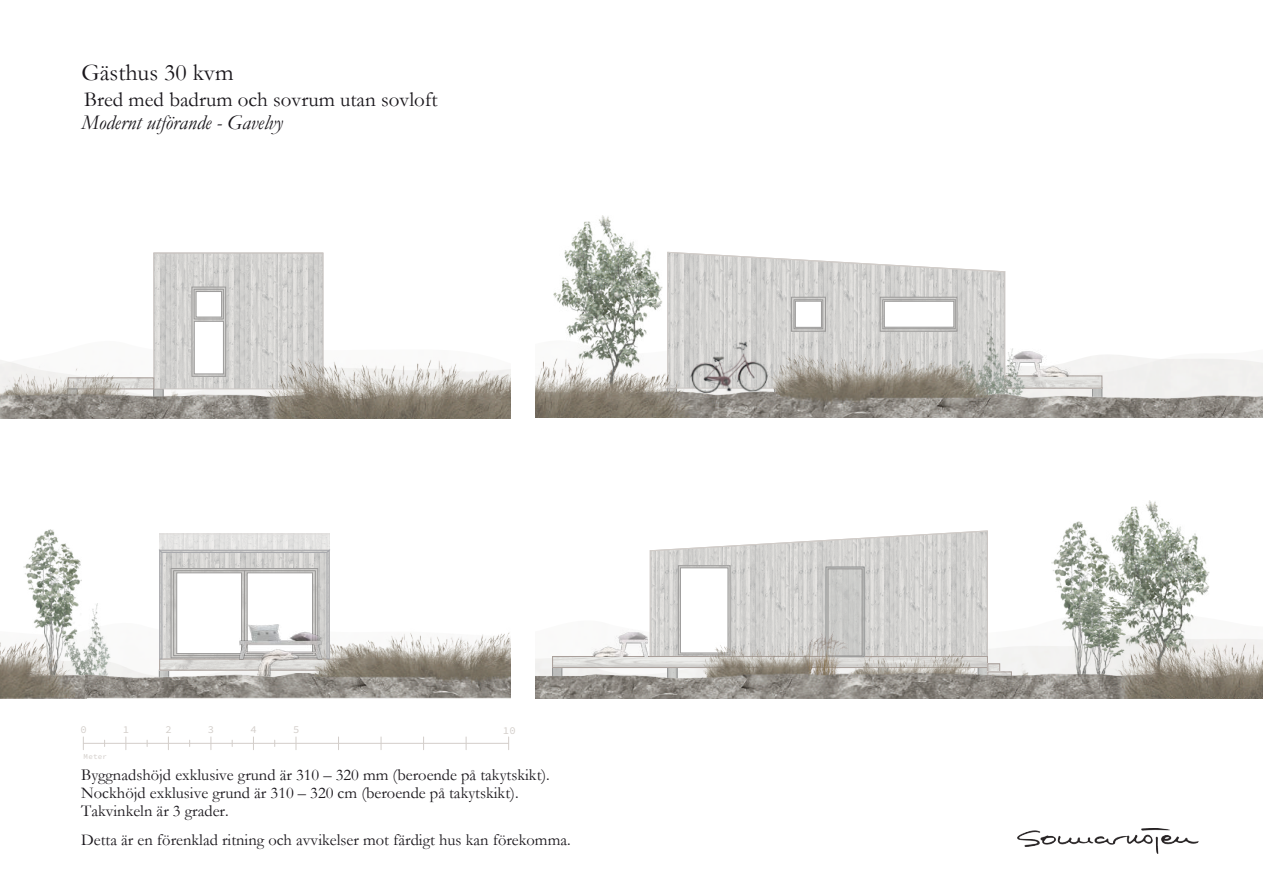
<style>
.page{position:relative;width:1263px;height:893px;background:#fff}
.page>*{position:absolute;margin:0;border:0;box-sizing:border-box;transform-origin:0 0}
.t1{font:24px "Garamond";color:#18151a}
.t2{font:21px "Garamond";color:#18151a}
.t3{font:italic 21px "Garamond";color:#18151a}
.t4{font:16.5px/18px "Garamond";color:#18151a}
.t5{font:10.5px "Source Code Variable";color:#d3ceca}
.t6{font:7.5px "Source Code Variable";letter-spacing:.03em;color:#d3ceca}
</style>
<div class="page">
<img style="left:1017px;top:828px;width:181px;height:25px">
<img style="left:535px;top:500px;width:728px;height:198px">
<img style="left:535px;top:215px;width:728px;height:203px">
<img style="left:0;top:252px;width:510px;height:167px">
<img style="left:44px;top:530px;width:11px;height:4px">
<hr style="left:154px;top:253px;width:169px;height:1px;background:#cac5c2">
<svg style="left:649px;top:530px;width:339px;height:21px"></svg>
<svg style="left:667px;top:252px;width:339px;height:21px"></svg>
<svg style="left:192px;top:287px;width:34px;height:89px"></svg>
<div style="left:194px;top:289px;width:30px;height:30px;border:1px solid #9c9b9a"></div>
<div style="left:196px;top:291px;width:26px;height:26px;background:#fff;border:1px solid #9c9b9a"></div>
<div style="left:194px;top:321px;width:29px;height:53px;background:#fff;border:1px solid #9c9b9a"></div>
<svg style="left:0;top:534px;width:510px;height:164px"></svg>
<svg style="left:880px;top:297px;width:77px;height:34px"></svg>
<svg style="left:882px;top:299px;width:73px;height:30px"></svg>
<svg style="left:791px;top:297px;width:35px;height:34px"></svg>
<div style="left:794px;top:300px;width:29px;height:29px;border:1px solid #9c9b9a"></div>
<div style="left:795px;top:301px;width:26px;height:26px;background:#fff;border:1px solid #9c9b9a"></div>
<hr style="left:83px;top:743px;width:426px;height:1px;background:#d3ceca">
<svg style="left:83px;top:737px;width:1px;height:13px"></svg>
<svg style="left:125px;top:737px;width:1px;height:13px"></svg>
<svg style="left:168px;top:737px;width:1px;height:13px"></svg>
<svg style="left:211px;top:737px;width:1px;height:13px"></svg>
<svg style="left:253px;top:737px;width:1px;height:13px"></svg>
<svg style="left:296px;top:737px;width:1px;height:13px"></svg>
<svg style="left:338px;top:737px;width:1px;height:13px"></svg>
<svg style="left:381px;top:737px;width:1px;height:13px"></svg>
<svg style="left:423px;top:737px;width:1px;height:13px"></svg>
<svg style="left:466px;top:737px;width:1px;height:13px"></svg>
<svg style="left:508px;top:737px;width:1px;height:13px"></svg>
<h1 class="t1" style="left:81px;top:57px;width:154px">Gästhus 30 kvm</h1>
<p class="t3" style="left:81px;top:108px;width:203px">Modernt utförande - Gavelvy</p>
<p class="t2" style="left:84px;top:85px;width:355px">Bred med badrum och sovrum utan sovloft</p>
<p class="t5" style="left:80px;top:722px;width:8px">0</p>
<p class="t5" style="left:123px;top:722px;width:8px">1</p>
<p class="t5" style="left:165px;top:722px;width:8px">2</p>
<p class="t5" style="left:208px;top:722px;width:8px">3</p>
<p class="t5" style="left:250px;top:722px;width:8px">4</p>
<p class="t5" style="left:293px;top:722px;width:8px">5</p>
<p class="t5" style="left:503px;top:722px;width:14px">10</p>
<p class="t6" style="left:84px;top:751px;width:25px">Meter</p>
<p class="t4" style="left:81px;top:766px;width:470px">Byggnadshöjd exklusive grund är 310 – 320 mm (beroende på takytskikt).<br>Nockhöjd exklusive grund är 310 – 320 cm (beroende på takytskikt).<br>Takvinkeln är 3 grader.</p>
<p class="t4" style="left:81px;top:830px;width:491px">Detta är en förenklad ritning och avvikelser mot färdigt hus kan förekomma.</p>
</div>
